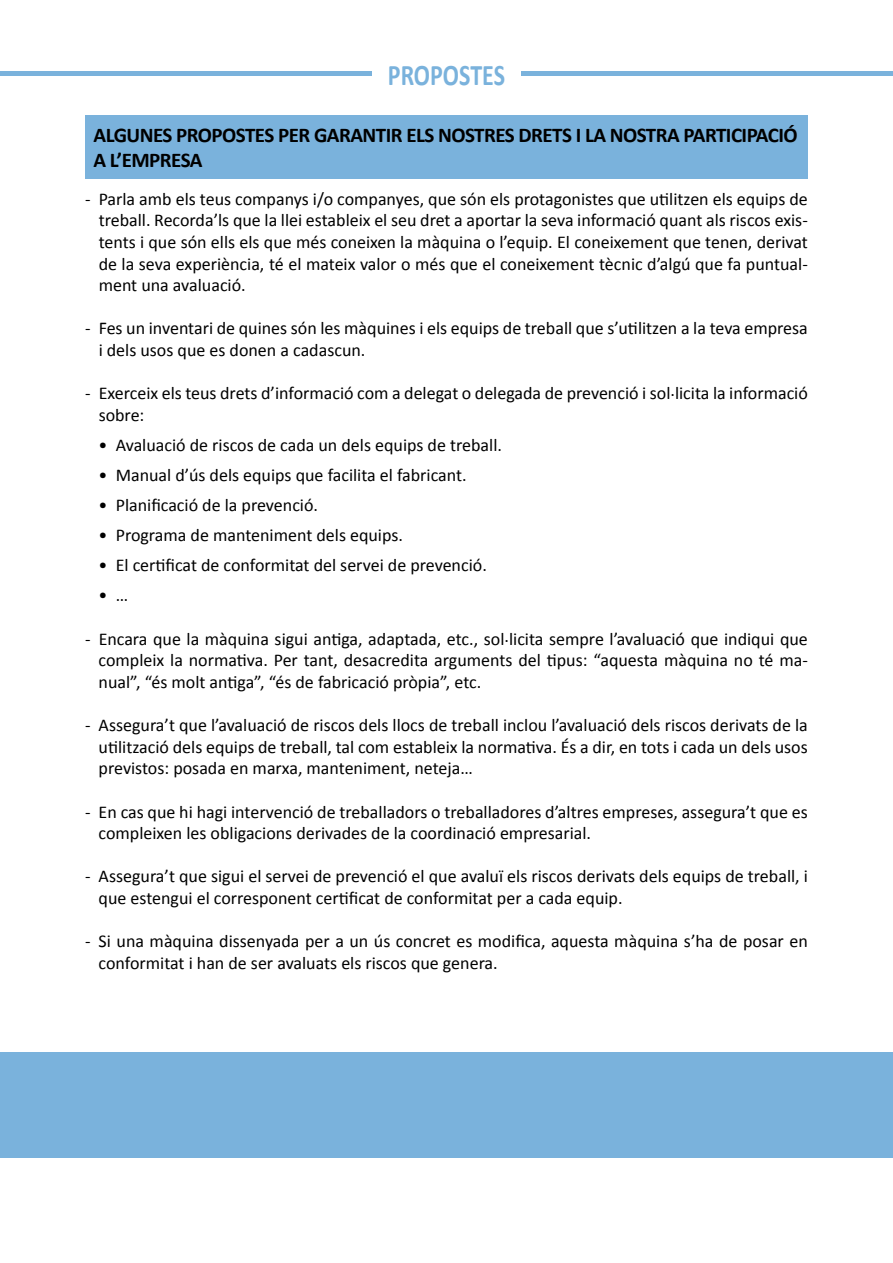
<style>
.page{position:relative;width:893px;height:1263px;background:#fff}
.page>*{position:absolute;margin:0;border:0;box-sizing:border-box;transform-origin:0 0}
.t1{font:700 30px "Calibri";color:#7ab2dc;scale:.8 1}
.t2{font:700 21px/25.2px "Calibri";letter-spacing:-.025em;color:#000}
.t3{font:18px/21.6px "Calibri";color:#000}
</style>
<div class="page">
<div style="left:0;top:1052px;width:893px;height:106px;background:#7ab2dc"></div>
<div style="left:0;top:71px;width:893px;height:5px;background:#7ab2dc"></div>
<div style="left:85px;top:115px;width:723px;height:64px;background:#7ab2dc"></div>
<div style="left:372px;top:42px;width:149px;height:63px;background:#fff"></div>
<h1 class="t1" style="left:388px;top:56px;width:148px">PROPOSTES</h1>
<p class="t2" style="left:94px;top:122px;width:706px">ALGUNES PROPOSTES PER GARANTIR ELS NOSTRES DRETS I LA NOSTRA PARTICIPACIÓ<br>A L’EMPRESA</p>
<p class="t3" style="left:99px;top:188px;width:711px;text-align:justify;text-indent:-14px">- Parla amb els teus companys i/o companyes, que són els protagonistes que utilitzen els equips de treball. Recorda’ls que la llei estableix el seu dret a aportar la seva informació quant als riscos exis&shy;tents i que són ells els que més coneixen la màquina o l’equip. El coneixement que tenen, derivat de la seva experiència, té el mateix valor o més que el coneixement tècnic d’algú que fa puntual&shy;ment una avaluació.</p>
<p class="t3" style="left:99px;top:318px;width:711px;text-indent:-14px">- Fes un inventari de quines són les màquines i els equips de treball que s’utilitzen a la teva empresa i dels usos que es donen a cadascun.</p>
<p class="t3" style="left:99px;top:383px;width:711px;text-indent:-14px">- Exerceix els teus drets d’informació com a delegat o delegada de prevenció i sol.licita la informació sobre:</p>
<p class="t3" style="left:99px;top:434px;width:405px">• Avaluació de riscos de cada un dels equips de treball.</p>
<p class="t3" style="left:99px;top:464px;width:370px">• Manual d’ús dels equips que facilita el fabricant.</p>
<p class="t3" style="left:99px;top:494px;width:221px">• Planificació de la prevenció.</p>
<p class="t3" style="left:99px;top:524px;width:306px">• Programa de manteniment dels equips.</p>
<p class="t3" style="left:99px;top:555px;width:390px">• El certificat de conformitat del servei de prevenció.</p>
<p class="t3" style="left:99px;top:585px;width:31px">• …</p>
<p class="t3" style="left:99px;top:628px;width:711px;text-align:justify;text-indent:-14px">- Encara que la màquina sigui antiga, adaptada, etc., sol.licita sempre l’avaluació que indiqui que compleix la normativa. Per tant, desacredita arguments del tipus: “aquesta màquina no té ma&shy;nual”, “és molt antiga”, “és de fabricació pròpia”, etc.</p>
<p class="t3" style="left:99px;top:714px;width:711px;text-align:justify;text-indent:-14px">- Assegura’t que l’avaluació de riscos dels llocs de treball inclou l’avaluació dels riscos derivats de la utilització dels equips de treball, tal com estableix la normativa. És a dir, en tots i cada un dels usos previstos: posada en marxa, manteniment, neteja…</p>
<p class="t3" style="left:99px;top:801px;width:711px;text-indent:-14px">- En cas que hi hagi intervenció de treballadors o treballadores d’altres empreses, assegura’t que es compleixen les obligacions derivades de la coordinació empresarial.</p>
<p class="t3" style="left:99px;top:865px;width:711px;text-indent:-14px">- Assegura’t que sigui el servei de prevenció el que avaluï els riscos derivats dels equips de treball, i que estengui el corresponent certificat de conformitat per a cada equip.</p>
<p class="t3" style="left:99px;top:930px;width:711px;text-indent:-14px">- Si una màquina dissenyada per a un ús concret es modifica, aquesta màquina s’ha de posar en conformitat i han de ser avaluats els riscos que genera.</p>
</div>
